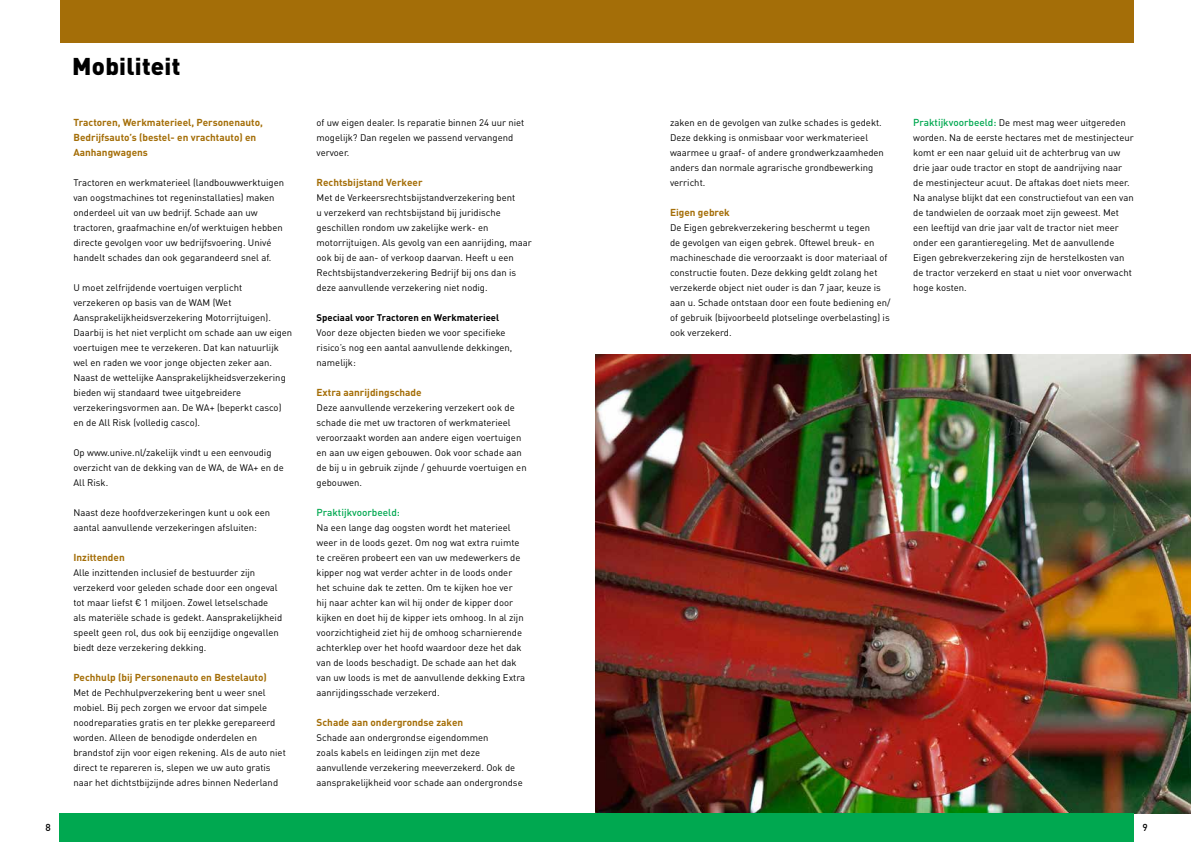
<style>
.page{position:relative;width:1191px;height:842px;background:#fff}
.page>*{position:absolute;margin:0;border:0;box-sizing:border-box;transform-origin:0 0}
.t1{font:900 24px "DIN Pro";letter-spacing:.01em;color:#000}
.t2{font:700 10px/15px "DIN Pro";color:#a46e08}
.t3{font:500 10px "DIN Pro";color:#00a850}
.t4{font:500 10px "DIN Pro";color:#000}
.t5{font:9.5px/15px "DIN Pro";color:#000}
.t6{font:700 9.5px "DIN Pro";color:#000}
.s1{font-weight:500;font-size:10px;color:#00a850}
</style>
<div class="page">
<img style="left:595px;top:355px;width:596px;height:459px">
<div style="left:595px;top:0;width:538px;height:43px;background:#a46e08"></div>
<div style="left:60px;top:0;width:535px;height:43px;background:#a46e08"></div>
<div style="left:60px;top:814px;width:1073px;height:28px;background:#00a850"></div>
<h1 class="t1" style="left:72px;top:50px;width:110px">Mobiliteit</h1>
<p class="t2" style="left:73px;top:114px;width:191px">Tractoren, Werkmaterieel, Personenauto,<br>Bedrijfsauto’s (bestel- en vrachtauto) en<br>Aanhangwagens</p>
<p class="t5" style="left:73px;top:175px;width:212px">Tractoren en werkmaterieel (landbouwwerktuigen van oogstmachines tot regeninstallaties) maken onderdeel uit van uw bedrijf. Schade aan uw tractoren, graafmachine en/of werktuigen hebben directe gevolgen voor uw bedrijfsvoering. Univé handelt schades dan ook gegarandeerd snel af.</p>
<p class="t5" style="left:73px;top:280px;width:220px">U moet zelfrijdende voertuigen verplicht<br>verzekeren op basis van de WAM (Wet Aansprakelijkheidsverzekering Motorrijtuigen).<br>Daarbij is het niet verplicht om schade aan uw eigen voertuigen mee te verzekeren. Dat kan natuurlijk wel en raden we voor jonge objecten zeker aan.<br>Naast de wettelijke Aansprakelijkheidsverzekering bieden wij standaard twee uitgebreidere verzekeringsvormen aan. De WA+ (beperkt casco) en de All Risk (volledig casco).</p>
<p class="t5" style="left:73px;top:445px;width:212px">Op www.unive.nl/zakelijk vindt u een eenvoudig overzicht van de dekking van de WA, de WA+ en de<br>All Risk.</p>
<p class="t5" style="left:73px;top:505px;width:198px">Naast deze hoofdverzekeringen kunt u ook een aantal aanvullende verzekeringen afsluiten:</p>
<p class="t2" style="left:73px;top:549px;width:53px">Inzittenden</p>
<p class="t5" style="left:73px;top:565px;width:210px">Alle inzittenden inclusief de bestuurder zijn verzekerd voor geleden schade door een ongeval tot maar liefst € 1 miljoen. Zowel letselschade als materiële schade is gedekt. Aansprakelijkheid speelt geen rol, dus ook bij eenzijdige ongevallen biedt deze verzekering dekking.</p>
<p class="t2" style="left:73px;top:669px;width:195px">Pechhulp (bij Personenauto en Bestelauto)</p>
<p class="t5" style="left:73px;top:685px;width:214px">Met de Pechhulpverzekering bent u weer snel mobiel. Bij pech zorgen we ervoor dat simpele noodreparaties gratis en ter plekke gerepareerd worden. Alleen de benodigde onderdelen en brandstof zijn voor eigen rekening. Als de auto niet direct te repareren is, slepen we uw auto gratis naar het dichtstbijzijnde adres binnen Nederland</p>
<p class="t5" style="left:316px;top:115px;width:209px">of uw eigen dealer. Is reparatie binnen 24 uur niet mogelijk? Dan regelen we passend vervangend vervoer.</p>
<p class="t2" style="left:316px;top:174px;width:108px">Rechtsbijstand Verkeer</p>
<p class="t5" style="left:316px;top:190px;width:217px">Met de Verkeersrechtsbijstandverzekering bent<br>u verzekerd van rechtsbijstand bij juridische geschillen rondom uw zakelijke werk- en motorrijtuigen. Als gevolg van een aanrijding, maar ook bij de aan- of verkoop daarvan. Heeft u een Rechtsbijstandverzekering Bedrijf bij ons dan is deze aanvullende verzekering niet nodig.</p>
<p class="t6" style="left:316px;top:311px;width:184px">Speciaal voor Tractoren en Werkmaterieel</p>
<p class="t5" style="left:316px;top:325px;width:197px">Voor deze objecten bieden we voor specifieke risico’s nog een aantal aanvullende dekkingen, namelijk:</p>
<p class="t2" style="left:316px;top:384px;width:106px">Extra aanrijdingschade</p>
<p class="t5" style="left:316px;top:400px;width:211px">Deze aanvullende verzekering verzekert ook de schade die met uw tractoren of werkmaterieel veroorzaakt worden aan andere eigen voertuigen en aan uw eigen gebouwen. Ook voor schade aan de bij u in gebruik zijnde / gehuurde voertuigen en gebouwen.</p>
<p class="t3" style="left:316px;top:506px;width:85px">Praktijkvoorbeeld:</p>
<p class="t5" style="left:316px;top:520px;width:210px">Na een lange dag oogsten wordt het materieel weer in de loods gezet. Om nog wat extra ruimte te creëren probeert een van uw medewerkers de kipper nog wat verder achter in de loods onder het schuine dak te zetten. Om te kijken hoe ver<br>hij naar achter kan wil hij onder de kipper door kijken en doet hij de kipper iets omhoog. In al zijn voorzichtigheid ziet hij de omhoog scharnierende achterklep over het hoofd waardoor deze het dak van de loods beschadigt. De schade aan het dak van uw loods is met de aanvullende dekking Extra aanrijdingsschade verzekerd.</p>
<p class="t2" style="left:316px;top:714px;width:148px">Schade aan ondergrondse zaken</p>
<p class="t5" style="left:316px;top:730px;width:208px">Schade aan ondergrondse eigendommen<br>zoals kabels en leidingen zijn met deze aanvullende verzekering meeverzekerd. Ook de aansprakelijkheid voor schade aan ondergrondse</p>
<p class="t5" style="left:670px;top:115px;width:215px">zaken en de gevolgen van zulke schades is gedekt.<br>Deze dekking is onmisbaar voor werkmaterieel waarmee u graaf- of andere grondwerkzaamheden anders dan normale agrarische grondbewerking verricht.</p>
<p class="t2" style="left:670px;top:204px;width:61px">Eigen gebrek</p>
<p class="t5" style="left:670px;top:220px;width:222px">De Eigen gebrekverzekering beschermt u tegen<br>de gevolgen van eigen gebrek. Oftewel breuk- en machineschade die veroorzaakt is door materiaal of constructie fouten. Deze dekking geldt zolang het verzekerde object niet ouder is dan 7 jaar, keuze is aan u. Schade ontstaan door een foute bediening en/ of gebruik (bijvoorbeeld plotselinge overbelasting) is ook verzekerd.</p>
<p class="t5" style="left:913px;top:115px;width:222px"><span class="s1">Praktijkvoorbeeld:</span> De mest mag weer uitgereden worden. Na de eerste hectares met de mestinjecteur komt er een naar geluid uit de achterbrug van uw drie jaar oude tractor en stopt de aandrijving naar de mestinjecteur acuut. De aftakas doet niets meer.<br>Na analyse blijkt dat een constructiefout van een van de tandwielen de oorzaak moet zijn geweest. Met een leeftijd van drie jaar valt de tractor niet meer onder een garantieregeling. Met de aanvullende Eigen gebrekverzekering zijn de herstelkosten van de tractor verzekerd en staat u niet voor onverwacht hoge kosten.</p>
<p class="t4" style="left:46px;top:821px;width:7px">8</p>
<p class="t4" style="left:1142px;top:821px;width:7px">9</p>
</div>
